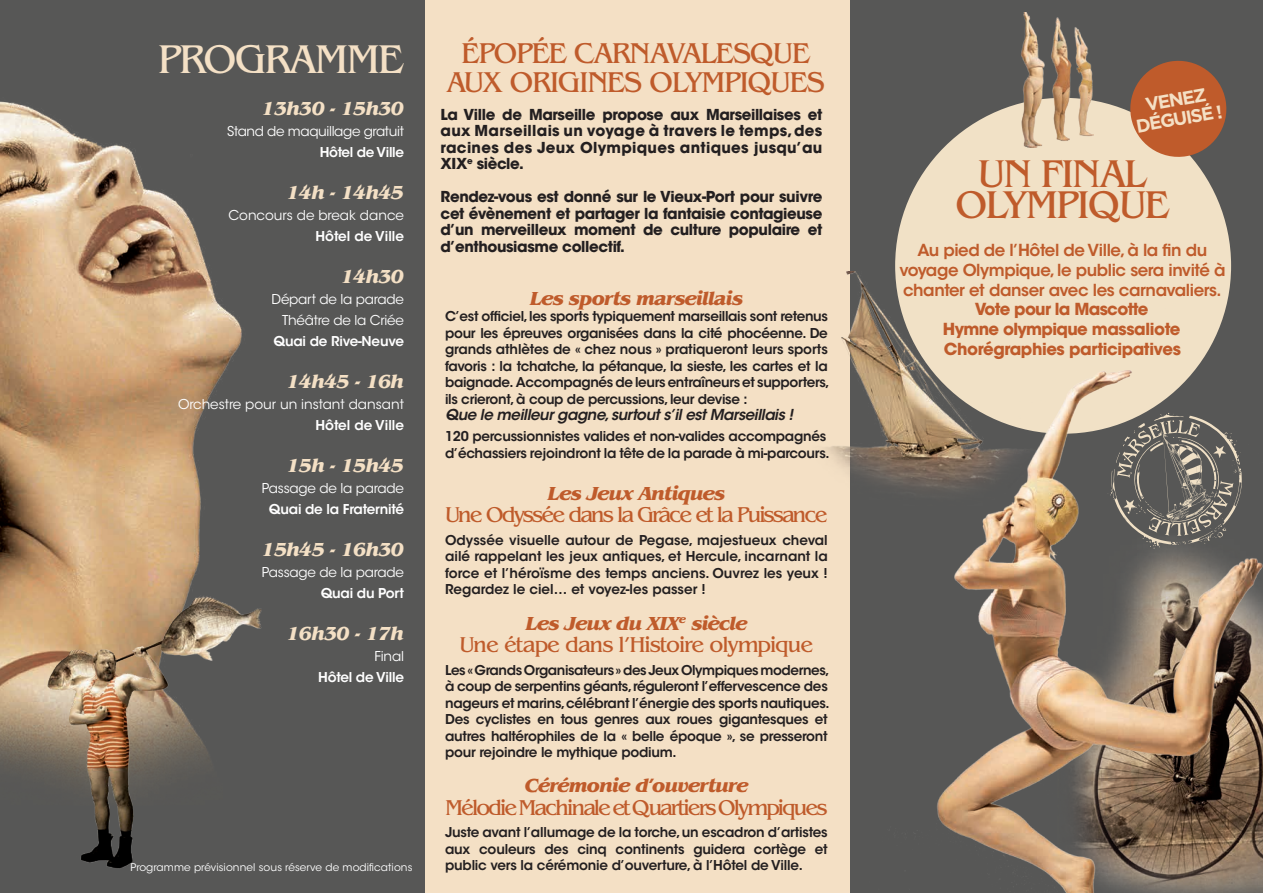
<style>
.page{position:relative;width:1263px;height:893px;background:#fff}
.page>*{position:absolute;margin:0;border:0;box-sizing:border-box;transform-origin:0 0}
.texteprog{font:42px "Benguiat Std";letter-spacing:-.05em;color:#f4e0c5}
.texteprog-2{font:40.5px "Benguiat Std";letter-spacing:-.05em;color:#bf5b2b}
.texteprog-3{font:30px/28.5px "Benguiat Std";letter-spacing:-.05em;color:#bf5b2b;text-align:center}
.texteprog-4{font:22.5px "Benguiat Std";letter-spacing:-.09em;color:#bf5b2b}
.texteprog-5{font:22.5px "Benguiat Std";letter-spacing:-.05em;color:#bf5b2b}
.texteprog-6{font:italic 700 19.5px "Benguiat Std";letter-spacing:-.05em;color:#bf5b2b}
.texteprog-7{font:italic 700 19.5px "Benguiat Std";letter-spacing:-.05em;color:#f4e0c5}
.texteprog-8{font:700 18.6px "Gotham";color:#f4e0c5}
.texteprog-9{font:600 16.5px/19.8px "ITC Avant Garde Std";letter-spacing:-.025em;color:#bf5b2b;text-align:center}
.texteprog-10{font:700 16.5px "ITC Avant Garde Std";letter-spacing:-.025em;color:#bf5b2b}
.texteprog-11{font:700 15px/16.5px "ITC Avant Garde Std";letter-spacing:-.025em;color:#231f20;text-align:justify}
.texteprog-12{font:italic 600 15px "ITC Avant Garde Std";letter-spacing:-.03em;color:#231f20}
.texteprog-13{font:600 13.5px/16.5px "ITC Avant Garde Std";letter-spacing:-.02em;color:#231f20}
.texteprog-14{font:13.5px "ITC Avant Garde Std";letter-spacing:-.015em;color:#fff}
.texteprog-15{font:600 13.5px "ITC Avant Garde Std";letter-spacing:-.015em;color:#fff}
.t1{font:10.5px "ITC Avant Garde Std";letter-spacing:.01em;color:#fff}
.s1{font-weight:700}
</style>
<div class="page">
<div style="left:0;top:0;width:425px;height:893px;background:#575756"></div>
<img style="left:0;top:101px;width:242px;height:664px">
<div style="left:425px;top:0;width:425px;height:893px;background:#f4e0c5"></div>
<div style="left:850px;top:0;width:413px;height:893px;background:#575756"></div>
<div style="left:895px;top:98px;width:336px;height:336px;background:#f1e1c6;border-radius:50%"></div>
<img style="left:14px;top:588px;width:248px;height:280px">
<img style="left:826px;top:271px;width:74px;height:204px">
<img style="left:1020px;top:13px;width:74px;height:134px">
<img style="left:866px;top:303px;width:397px;height:590px">
<svg style="left:1108px;top:413px;width:134px;height:136px"></svg>
<svg style="left:1126px;top:60px;width:101px;height:101px"></svg>
<p class="texteprog" style="left:158px;top:36px;width:248px">PROGRAMME</p>
<p class="texteprog-7" style="left:261px;top:97px;width:144px">13h30 - 15h30</p>
<p class="texteprog-14" style="left:227px;top:123px;width:178px">Stand de maquillage gratuit</p>
<p class="texteprog-15" style="left:320px;top:143px;width:86px">Hôtel de Ville</p>
<p class="texteprog-7" style="left:286px;top:181px;width:119px">14h - 14h45</p>
<p class="texteprog-14" style="left:228px;top:207px;width:177px">Concours de break dance</p>
<p class="texteprog-15" style="left:315px;top:227px;width:90px">Hôtel de Ville</p>
<p class="texteprog-7" style="left:340px;top:265px;width:65px">14h30</p>
<p class="texteprog-14" style="left:272px;top:291px;width:134px">Départ de la parade</p>
<p class="texteprog-14" style="left:282px;top:312px;width:123px">Théâtre de la Criée</p>
<p class="texteprog-15" style="left:274px;top:332px;width:132px">Quai de Rive-Neuve</p>
<p class="texteprog-7" style="left:286px;top:370px;width:119px">14h45 - 16h</p>
<p class="texteprog-14" style="left:178px;top:396px;width:227px">Orchestre pour un instant dansant</p>
<p class="texteprog-15" style="left:315px;top:416px;width:90px">Hôtel de Ville</p>
<p class="texteprog-7" style="left:286px;top:454px;width:119px">15h - 15h45</p>
<p class="texteprog-14" style="left:262px;top:480px;width:144px">Passage de la parade</p>
<p class="texteprog-15" style="left:269px;top:500px;width:137px">Quai de la Fraternité</p>
<p class="texteprog-7" style="left:261px;top:538px;width:144px">15h45 - 16h30</p>
<p class="texteprog-14" style="left:262px;top:564px;width:144px">Passage de la parade</p>
<p class="texteprog-15" style="left:321px;top:584px;width:85px">Quai du Port</p>
<p class="texteprog-7" style="left:286px;top:622px;width:119px">16h30 - 17h</p>
<p class="texteprog-14" style="left:375px;top:648px;width:31px">Final</p>
<p class="texteprog-15" style="left:318px;top:668px;width:87px">Hôtel de Ville</p>
<p class="t1" style="left:130px;top:861px;width:284px">Programme prévisionnel sous réserve de modifications</p>
<p class="texteprog-3" style="left:446px;top:39px;width:380px">ÉPOPÉE CARNAVALESQUE<br>AUX ORIGINES OLYMPIQUES</p>
<p class="texteprog-11" style="left:441px;top:106px;width:383px">La Ville de Marseille propose aux Marseillaises et aux Marseillais un voyage à travers le temps, des racines des Jeux Olympiques antiques jusqu’au XIX<sup>e</sup> siècle.</p>
<p class="texteprog-11" style="left:441px;top:189px;width:383px">Rendez-vous est donné sur le Vieux-Port pour suivre cet évènement et partager la fantaisie contagieuse d’un merveilleux moment de culture populaire et d’enthousiasme collectif.</p>
<p class="texteprog-6" style="left:530px;top:287px;width:215px">Les sports marseillais</p>
<p class="texteprog-13" style="left:445px;top:308px;width:386px">C’est officiel, les sports typiquement marseillais sont retenus pour les épreuves organisées dans la cité phocéenne. De grands athlètes de « chez nous » pratiqueront leurs sports favoris : la tchatche, la pétanque, la sieste, les cartes et la baignade. Accompagnés de leurs entraîneurs et supporters, ils crieront, à coup de percussions, leur devise :</p>
<p class="texteprog-12" style="left:445px;top:405px;width:350px">Que le meilleur gagne, surtout s’il est Marseillais !</p>
<p class="texteprog-13" style="left:445px;top:428px;width:383px">120 percussionnistes valides et non-valides accompagnés</p>
<p class="texteprog-13" style="left:445px;top:444px;width:386px">d’échassiers rejoindront la tête de la parade à mi-parcours.</p>
<p class="texteprog-6" style="left:548px;top:482px;width:179px">Les Jeux Antiques</p>
<p class="texteprog-4" style="left:445px;top:502px;width:384px">Une Odyssée dans la Grâce et la Puissance</p>
<p class="texteprog-13" style="left:445px;top:531px;width:384px;text-align:justify">Odyssée visuelle autour de Pegase, majestueux cheval ailé rappelant les jeux antiques, et Hercule, incarnant la force et l’héroïsme des temps anciens. Ouvrez les yeux !<br>Regardez le ciel… et voyez-les passer !</p>
<p class="texteprog-6" style="left:525px;top:611px;width:223px">Les Jeux du XIX<sup>e</sup> siècle</p>
<p class="texteprog-5" style="left:459px;top:632px;width:355px">Une étape dans l’Histoire olympique</p>
<p class="texteprog-13" style="left:445px;top:661px;width:386px">Les « Grands Organisateurs » des Jeux Olympiques modernes, à coup de serpentins géants, réguleront l’effervescence des nageurs et marins,célébrant l’énergie des sports nautiques.<br>Des cyclistes en tous genres aux roues gigantesques et autres haltérophiles de la « belle époque », se presseront pour rejoindre le mythique podium.</p>
<p class="texteprog-6" style="left:524px;top:774px;width:225px">Cérémonie d’ouverture</p>
<p class="texteprog-4" style="left:445px;top:795px;width:384px">Mélodie Machinale et Quartiers Olympiques</p>
<p class="texteprog-13" style="left:445px;top:824px;width:384px;text-align:justify">Juste avant l’allumage de la torche, un escadron d’artistes aux couleurs des cinq continents guidera cortège et public vers la cérémonie d’ouverture, à l’Hôtel de Ville.</p>
<p class="texteprog-8" style="left:1143px;top:93px;width:63px;rotate:-10deg">VENEZ</p>
<p class="texteprog-8" style="left:1134px;top:114px;width:89px;rotate:-10deg">DÉGUISÉ !</p>
<p class="texteprog-2" style="left:978px;top:151px;width:171px">UN FINAL</p>
<p class="texteprog-2" style="left:955px;top:182px;width:216px">OLYMPIQUE</p>
<p class="texteprog-9" style="left:899px;top:240px;width:328px">Au pied de l’Hôtel de Ville, à la fin du voyage Olympique, le public sera invité à chanter et danser avec les carnavaliers.<br><span class="s1">Vote pour la Mascotte</span></p>
<p class="texteprog-10" style="left:943px;top:318px;width:239px">Hymne olympique massaliote</p>
<p class="texteprog-10" style="left:944px;top:338px;width:238px">Chorégraphies participatives</p>
</div>
